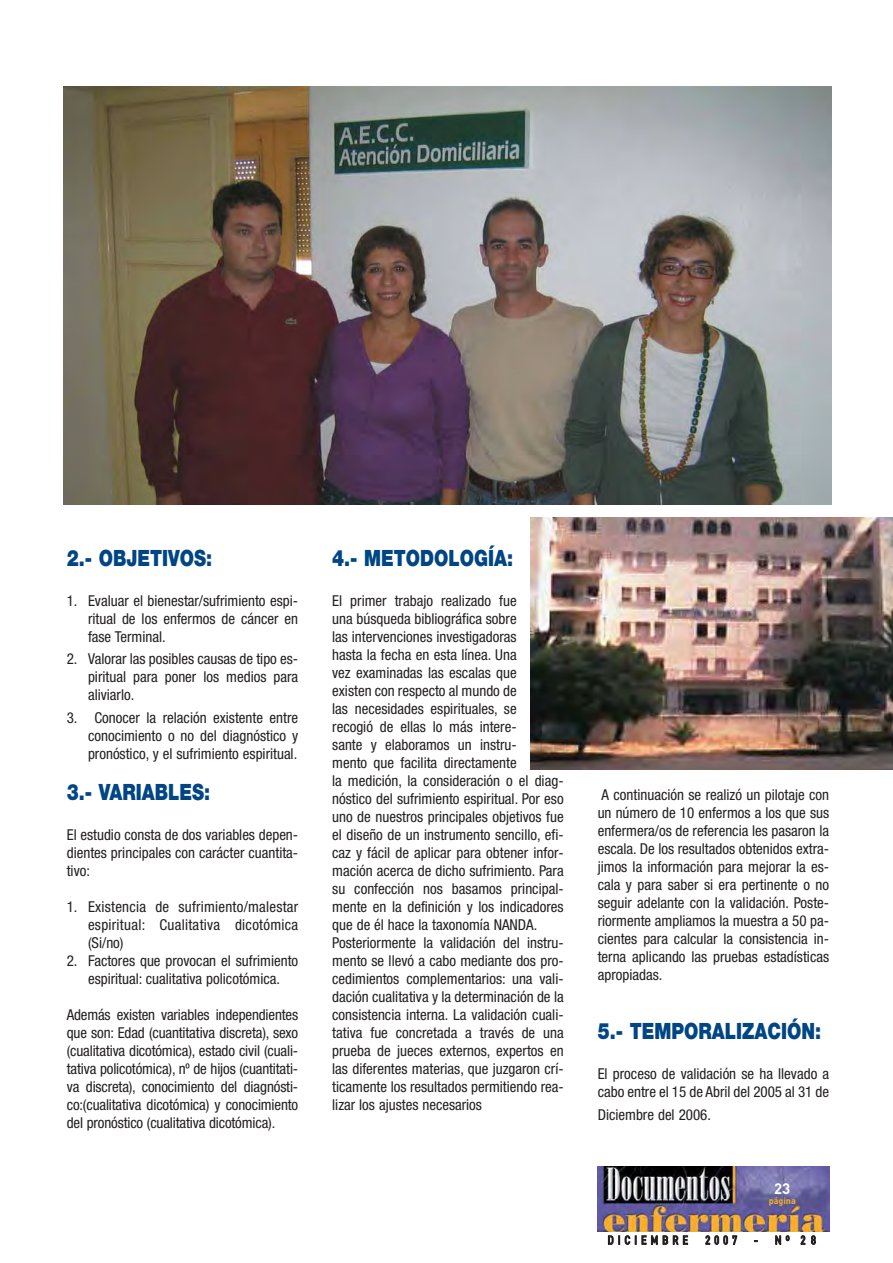
<style>
.page{position:relative;width:893px;height:1263px;background:#fff}
.page>*{position:absolute;margin:0;border:0;box-sizing:border-box;transform-origin:0 0}
.t1{font:900 22.5px "Helvetica Neue";color:#004584;scale:.8 1}
.t2{font:condensed 15px/18px "Helvetica Neue";color:#231f1f;text-align:justify}
.t3{font:700 15px "DIN";color:#fff}
.t4{font:500 12px "DIN";letter-spacing:.425em;color:#231f1f;scale:.78 1}
.t5{font:700 9px "DIN";color:#f6b228}
</style>
<div class="page">
<img style="left:63px;top:86px;width:830px;height:1146px">
<h1 class="t1" style="left:67px;top:550px;width:183px">2.- OBJETIVOS:</h1>
<p class="t2" style="left:88px;top:593px;width:212px;text-indent:-21px">1. Evaluar el bienestar/sufrimiento espi&shy;ritual de los enfermos de cáncer en fase Terminal.</p>
<p class="t2" style="left:88px;top:651px;width:212px;text-indent:-21px">2. Valorar las posibles causas de tipo es&shy;piritual para poner los medios para aliviarlo.</p>
<p class="t2" style="left:88px;top:709px;width:212px;text-indent:-21px">3. Conocer la relación existente entre conocimiento o no del diagnóstico y pronóstico, y el sufrimiento espiritual.</p>
<h1 class="t1" style="left:67px;top:784px;width:181px">3.- VARIABLES:</h1>
<p class="t2" style="left:67px;top:826px;width:233px">El estudio consta de dos variables depen&shy;dientes principales con carácter cuantita&shy;tivo:</p>
<p class="t2" style="left:88px;top:898px;width:212px;text-indent:-21px">1. Existencia de sufrimiento/malestar espiritual: Cualitativa dicotómica (Si/no)</p>
<p class="t2" style="left:67px;top:952px;width:233px;text-align:center">2. Factores que provocan el sufrimiento espiritual: cualitativa policotómica.</p>
<p class="t2" style="left:67px;top:1006px;width:233px">Además existen variables independientes que son: Edad (cuantitativa discreta), sexo (cualitativa dicotómica), estado civil (cuali&shy;tativa policotómica), nº de hijos (cuantitati&shy;va discreta), conocimiento del diagnósti&shy;co:(cualitativa dicotómica) y conocimiento del pronóstico (cualitativa dicotómica).</p>
<h1 class="t1" style="left:332px;top:550px;width:228px">4.- METODOLOGÍA:</h1>
<p class="t2" style="left:332px;top:593px;width:233px;text-align:left">El primer trabajo realizado fue<br>una búsqueda bibliográfica sobre<br>las intervenciones investigadoras<br>hasta la fecha en esta línea. Una<br>vez examinadas las escalas que<br>existen con respecto al mundo de<br>las necesidades espirituales, se<br>recogió de ellas lo más intere-<br>sante y elaboramos un instru-<br>mento que facilita directamente<br>la medición, la consideración o el diag&shy;nóstico del sufrimiento espiritual. Por eso uno de nuestros principales objetivos fue el diseño de un instrumento sencillo, efi&shy;caz y fácil de aplicar para obtener infor&shy;mación acerca de dicho sufrimiento. Para su confección nos basamos principal&shy;mente en la definición y los indicadores que de él hace la taxonomía NANDA.<br>Posteriormente la validación del instru&shy;mento se llevó a cabo mediante dos pro&shy;cedimientos complementarios: una vali&shy;dación cualitativa y la determinación de la consistencia interna. La validación cuali&shy;tativa fue concretada a través de una prueba de jueces externos, expertos en las diferentes materias, que juzgaron crí&shy;ticamente los resultados permitiendo rea&shy;lizar los ajustes necesarios</p>
<p class="t2" style="left:598px;top:787px;width:233px">A continuación se realizó un pilotaje con un número de 10 enfermos a los que sus enfermera/os de referencia les pasaron la escala. De los resultados obtenidos extra&shy;jimos la información para mejorar la es&shy;cala y para saber si era pertinente o no seguir adelante con la validación. Poste&shy;riormente ampliamos la muestra a 50 pa&shy;cientes para calcular la consistencia in&shy;terna aplicando las pruebas estadísticas apropiadas.</p>
<h1 class="t1" style="left:598px;top:1023px;width:281px">5.- TEMPORALIZACIÓN:</h1>
<p class="t2" style="left:598px;top:1066px;width:233px">El proceso de validación se ha llevado a cabo entre el 15 de Abril del 2005 al 31 de</p>
<p class="t2" style="left:598px;top:1107px;width:115px">Diciembre del 2006.</p>
<p class="t3" style="left:774px;top:1183px;width:18px">23</p>
<p class="t5" style="left:769px;top:1198px;width:29px">página</p>
<p class="t4" style="left:608px;top:1236px;width:105px">DICIEMBRE</p>
<p class="t4" style="left:705px;top:1236px;width:42px">2007</p>
<p class="t4" style="left:754px;top:1236px;width:81px">- Nº 28</p>
</div>
